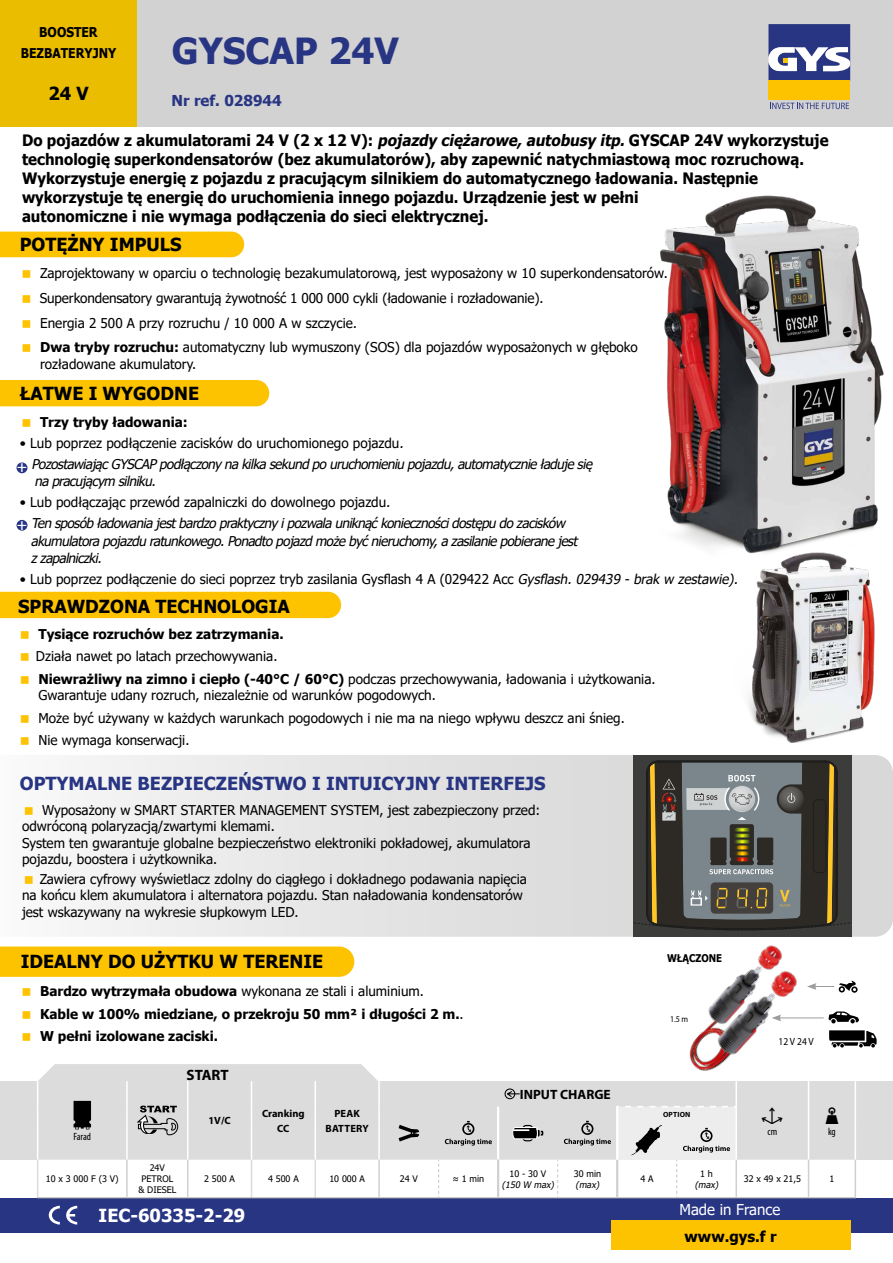
<style>
.page{position:relative;width:893px;height:1263px;background:#fff}
.page>*{position:absolute;margin:0;border:0;box-sizing:border-box;transform-origin:0 0}
.t1{font:700 36px "Tahoma";color:#283583}
.t2{font:700 18px "Tahoma";color:#000}
.t3{font:700 18px "Tahoma";color:#283583}
.t4{font:700 18px "Tahoma";color:#fff}
.t5{font:700 18px "Minion Pro";color:#fff}
.t6{font:700 15.75px/18.9px "Tahoma";color:#000;scale:.95 1}
.t7{font:15px "Tahoma";color:#fff}
.t8{font:700 15px "Tahoma";color:#283583}
.t9{font:700 15px "Tahoma";color:#000}
.t10{font:700 15px "Myriad Pro";color:#000}
.t11{font:13.5px/16.2px "Tahoma";color:#000}
.t12{font:italic 13.5px/20.7px "Tahoma";letter-spacing:-.04em;color:#000}
.t13{font:700 13.5px/22.5px "Tahoma";color:#000}
.t14{font:700 13.5px/21px "Tahoma";color:#000;text-align:center;scale:.9 1}
.t15{font:700 13.5px "Myriad Pro";color:#000}
.t16{font:700 10.65px "Tahoma";color:#000;scale:.9 1}
.t17{font:700 10.5px/15px "Myriad Pro";color:#000;text-align:center}
.t18{font:700 10.5px/15px "Myriad Pro";letter-spacing:.02em;color:#000;text-align:center}
.t19{font:condensed 10.5px "Myriad Pro";letter-spacing:-.005em;color:#000}
.t20{font:10.5px "Myriad Pro";color:#000;scale:.9 1}
.t21{font:9px/10.8px "Tahoma";color:#000;text-align:center}
.t22{font:italic 9px "Tahoma";color:#000}
.t23{font:8.85px "Myriad Pro";color:#000;scale:.9 1}
.t24{font:700 7.5px "Myriad Pro";letter-spacing:.02em;color:#000}
.s1{font-style:italic}
.s2{font-weight:700}
.s3{font-style:normal}
.s4{font-weight:400}
</style>
<div class="page">
<div style="left:0;top:0;width:137px;height:127px;background:#ebbd00"></div>
<svg style="left:0;top:231px;width:245px;height:27px;background:#fdc610"></svg>
<svg style="left:0;top:591px;width:342px;height:28px;background:#fdc610"></svg>
<div style="left:0;top:380px;width:270px;height:27px;background:#fdc300"></div>
<svg style="left:0;top:946px;width:354px;height:31px;background:#fdc407"></svg>
<svg style="left:83px;top:755px;width:810px;height:182px;fill:#e4e4e4"></svg>
<svg style="left:634px;top:756px;width:217px;height:181px;background:#5c5b54"></svg>
<svg style="left:829px;top:1030px;width:48px;height:17px"></svg>
<svg style="left:828px;top:1011px;width:31px;height:12px"></svg>
<svg style="left:821px;top:981px;width:37px;height:12px"></svg>
<hr style="left:779px;top:1017px;width:45px;height:1px;background:#9d9d9c">
<img style="left:666px;top:928px;width:155px;height:136px">
<img style="left:660px;top:195px;width:224px;height:357px">
<img style="left:747px;top:552px;width:128px;height:190px">
<div style="left:137px;top:0;width:756px;height:127px;background:#d2d2d2"></div>
<div style="left:0;top:1198px;width:893px;height:34px;background:#283583"></div>
<div style="left:768px;top:81px;width:82px;height:19px;background:#fdc300"></div>
<svg style="left:768px;top:24px;width:82px;height:57px;background:#676ea1"></svg>
<svg style="left:770px;top:103px;width:79px;height:6px"></svg>
<div style="left:611px;top:1221px;width:239px;height:29px;background:#fdc300"></div>
<svg style="left:49px;top:1206px;width:11px;height:18px"></svg>
<svg style="left:66px;top:1206px;width:11px;height:18px"></svg>
<div style="left:0;top:1081px;width:893px;height:79px;background:#dcdcdc"></div>
<hr style="left:37px;top:1198px;width:90px;height:1px;background:#9d9d9c">
<hr style="left:127px;top:1198px;width:61px;height:1px;background:#9d9d9c">
<hr style="left:188px;top:1198px;width:63px;height:1px;background:#9d9d9c">
<hr style="left:251px;top:1198px;width:64px;height:1px;background:#9d9d9c">
<hr style="left:315px;top:1198px;width:64px;height:1px;background:#9d9d9c">
<hr style="left:379px;top:1198px;width:60px;height:1px;background:#9d9d9c">
<hr style="left:439px;top:1198px;width:59px;height:1px;background:#9d9d9c">
<hr style="left:498px;top:1198px;width:60px;height:1px;background:#9d9d9c">
<hr style="left:558px;top:1198px;width:59px;height:1px;background:#9d9d9c">
<hr style="left:617px;top:1198px;width:60px;height:1px;background:#9d9d9c">
<hr style="left:677px;top:1198px;width:59px;height:1px;background:#9d9d9c">
<hr style="left:736px;top:1198px;width:72px;height:1px;background:#9d9d9c">
<hr style="left:808px;top:1198px;width:48px;height:1px;background:#9d9d9c">
<div style="left:16px;top:519px;width:12px;height:12px;background:#283583;border-radius:50%"></div>
<div style="left:15px;top:518px;width:14px;height:14px;border:2px solid #fff;border-radius:50%"></div>
<div style="left:16px;top:462px;width:12px;height:12px;background:#283583;border-radius:50%"></div>
<div style="left:15px;top:461px;width:14px;height:14px;border:2px solid #fff;border-radius:50%"></div>
<svg style="left:37px;top:1064px;width:819px;height:134px"></svg>
<p class="t14" style="left:21px;top:22px;width:108px">BOOSTER<br>BEZBATERYJNY</p>
<h2 class="t2" style="left:48px;top:81px;width:42px">24 V</h2>
<h1 class="t1" style="left:172px;top:26px;width:228px">GYSCAP 24V</h1>
<p class="t8" style="left:172px;top:90px;width:112px">Nr ref. 028944</p>
<p class="t6" style="left:22px;top:131px;width:850px">Do pojazdów z akumulatorami 24 V (2 x 12 V): <span class="s1">pojazdy ciężarowe,autobusy itp.</span>GYSCAP 24V wykorzystuje technologię superkondensatorów (bez akumulatorów), aby zapewnić natychmiastową moc rozruchową.<br>Wykorzystuje energię z pojazdu z pracującym silnikiem do automatycznego ładowania. Następnie wykorzystuje tę energię do uruchomienia innego pojazdu. Urządzenie jest w pełni<br>autonomiczne i nie wymaga podłączenia do sieci elektrycznej.</p>
<h2 class="t2" style="left:20px;top:232px;width:163px">POTĘŻNY IMPULS</h2>
<p class="t11" style="left:40px;top:262px;width:629px;line-height:24.8px">Zaprojektowany w oparciu o technologię bezakumulatorową, jest wyposażony w 10 superkondensatorów.<br>Superkondensatory gwarantują żywotność 1 000 000 cykli (ładowanie i rozładowanie).<br>Energia 2 500 A przy rozruchu / 10 000 A w szczycie<span class="s1">.<br></span><span class="s2">Dwa tryby rozruchu:</span> automatyczny lub wymuszony (SOS) dla pojazdów wyposażonych w głęboko</p>
<p class="t11" style="left:40px;top:356px;width:158px">rozładowane akumulatory.</p>
<h2 class="t2" style="left:20px;top:381px;width:181px">ŁATWE I WYGODNE</h2>
<p class="t13" style="left:40px;top:412px;width:149px">Trzy tryby ładowania:</p>
<p class="t12" style="left:32px;top:433px;width:566px;text-indent:-12px"><span class="s3">• Lub poprzez podłączenie zacisków do uruchomionego pojazdu</span>.<br>PozostawiającGYSCAPpodłączonynakilkasekundpouruchomieniupojazdu,automatycznieładujesię</p>
<p class="t12" style="left:35px;top:472px;width:126px">napracującym silniku.</p>
<p class="t12" style="left:31px;top:493px;width:539px;text-indent:-11px"><span class="s3">• Lub podłączając przewód zapalniczki do dowolnego pojazdu</span>.<br>Tensposóbładowaniajestbardzopraktycznyipozwalauniknąćkoniecznościdostępudozacisków</p>
<p class="t12" style="left:31px;top:533px;width:552px;line-height:17.7px">akumulatorapojazduratunkowego.Ponadtopojazdmożebyćnieruchomy,azasilaniepobieranejest zzapalniczki.</p>
<p class="t11" style="left:20px;top:572px;width:723px">• Lub poprzez podłączenie do sieci poprzez tryb zasilania Gysflash 4 A (029422 Acc <span class="s1">Gysflash.029439 -brak w zestawie).</span></p>
<h2 class="t5" style="left:17px;top:454px;width:12px">+</h2>
<h2 class="t5" style="left:17px;top:511px;width:12px">+</h2>
<h2 class="t2" style="left:18px;top:593px;width:273px">SPRAWDZONA TECHNOLOGIA</h2>
<p class="t13" style="left:38px;top:623px;width:247px">Tysiące rozruchów bez zatrzymania.</p>
<p class="t11" style="left:36px;top:646px;width:621px;line-height:22.5px">Działa nawet po latach przechowywania.<br><span class="s2">Niewrażliwy na zimno i ciepło (-40°C / 60°C)</span> podczas przechowywania, ładowania i użytkowania.</p>
<p class="t11" style="left:38px;top:685px;width:588px;line-height:22.5px">Gwarantuje udany rozruch, niezależnie od warunków pogodowych.<br>Może być używany w każdych warunkach pogodowych i nie ma na niego wpływu deszcz ani śnieg.<br>Nie wymaga konserwacji.</p>
<h2 class="t3" style="left:20px;top:770px;width:527px">OPTYMALNE BEZPIECZEŃSTWO I INTUICYJNY INTERFEJS</h2>
<p class="t11" style="left:22px;top:803px;width:520px;text-indent:20px">Wyposażony w SMART STARTER MANAGEMENT SYSTEM, jest zabezpieczony przed: odwróconą polaryzacją/zwartymi klemami.<br>System ten gwarantuje globalne bezpieczeństwo elektroniki pokładowej, akumulatora pojazdu, boostera i użytkownika.</p>
<p class="t11" style="left:22px;top:872px;width:506px;text-indent:18px">Zawiera cyfrowy wyświetlacz zdolny do ciągłego i dokładnego podawania napięcia na końcu klem akumulatora i alternatora pojazdu. Stan naładowania kondensatorów jest wskazywany na wykresie słupkowym LED.</p>
<h2 class="t2" style="left:21px;top:948px;width:304px">IDEALNY DO UŻYTKU W TERENIE</h2>
<p class="t13" style="left:40px;top:980px;width:425px">Bardzo wytrzymała obudowa <span class="s4">wykonana ze stali i aluminium.<br></span>Kable w 100% miedziane, o przekroju 50 mm² i długości 2 m.<span class="s4">.<br></span>W pełni izolowane zaciski.</p>
<p class="t16" style="left:667px;top:951px;width:63px">WŁĄCZONE</p>
<p class="t23" style="left:670px;top:1014px;width:22px">1.5 m</p>
<p class="t20" style="left:778px;top:1035px;width:41px">12 V 24 V</p>
<p class="t10" style="left:187px;top:1065px;width:44px">START</p>
<p class="t15" style="left:520px;top:1086px;width:92px">INPUT CHARGE</p>
<p class="t19" style="left:73px;top:1130px;width:19px">Farad</p>
<p class="t17" style="left:208px;top:1113px;width:24px">1V/C</p>
<p class="t17" style="left:262px;top:1105px;width:44px">Cranking<br>CC</p>
<p class="t18" style="left:326px;top:1105px;width:45px">PEAK<br>BATTERY</p>
<p class="t24" style="left:663px;top:1109px;width:29px">OPTION</p>
<p class="t19" style="left:768px;top:1125px;width:11px">cm</p>
<p class="t19" style="left:828px;top:1125px;width:9px">kg</p>
<p class="t21" style="left:46px;top:1174px;width:74px">10 x 3 000 F (3 V)</p>
<p class="t21" style="left:138px;top:1163px;width:39px">24V<br>PETROL &amp; DIESEL</p>
<p class="t21" style="left:204px;top:1174px;width:32px">2 500 A</p>
<p class="t21" style="left:268px;top:1174px;width:32px">4 500 A</p>
<p class="t21" style="left:329px;top:1174px;width:37px">10 000 A</p>
<p class="t21" style="left:400px;top:1174px;width:20px">24 V</p>
<p class="t21" style="left:452px;top:1174px;width:33px">≈ 1 min</p>
<p class="t21" style="left:509px;top:1169px;width:38px">10 - 30 V</p>
<p class="t22" style="left:502px;top:1178px;width:56px">(150 W max)</p>
<p class="t21" style="left:574px;top:1169px;width:29px">30 min</p>
<p class="t22" style="left:576px;top:1178px;width:27px">(max)</p>
<p class="t21" style="left:640px;top:1174px;width:15px">4 A</p>
<p class="t21" style="left:700px;top:1169px;width:14px">1 h</p>
<p class="t22" style="left:695px;top:1178px;width:27px">(max)</p>
<p class="t21" style="left:744px;top:1174px;width:59px">32 x 49 x 21,5</p>
<p class="t21" style="left:829px;top:1174px;width:6px">1</p>
<h2 class="t4" style="left:99px;top:1203px;width:148px">IEC-60335-2-29</h2>
<p class="t7" style="left:679px;top:1199px;width:102px">Made in France</p>
<p class="t9" style="left:685px;top:1226px;width:93px">www.gys.f r</p>
</div>
